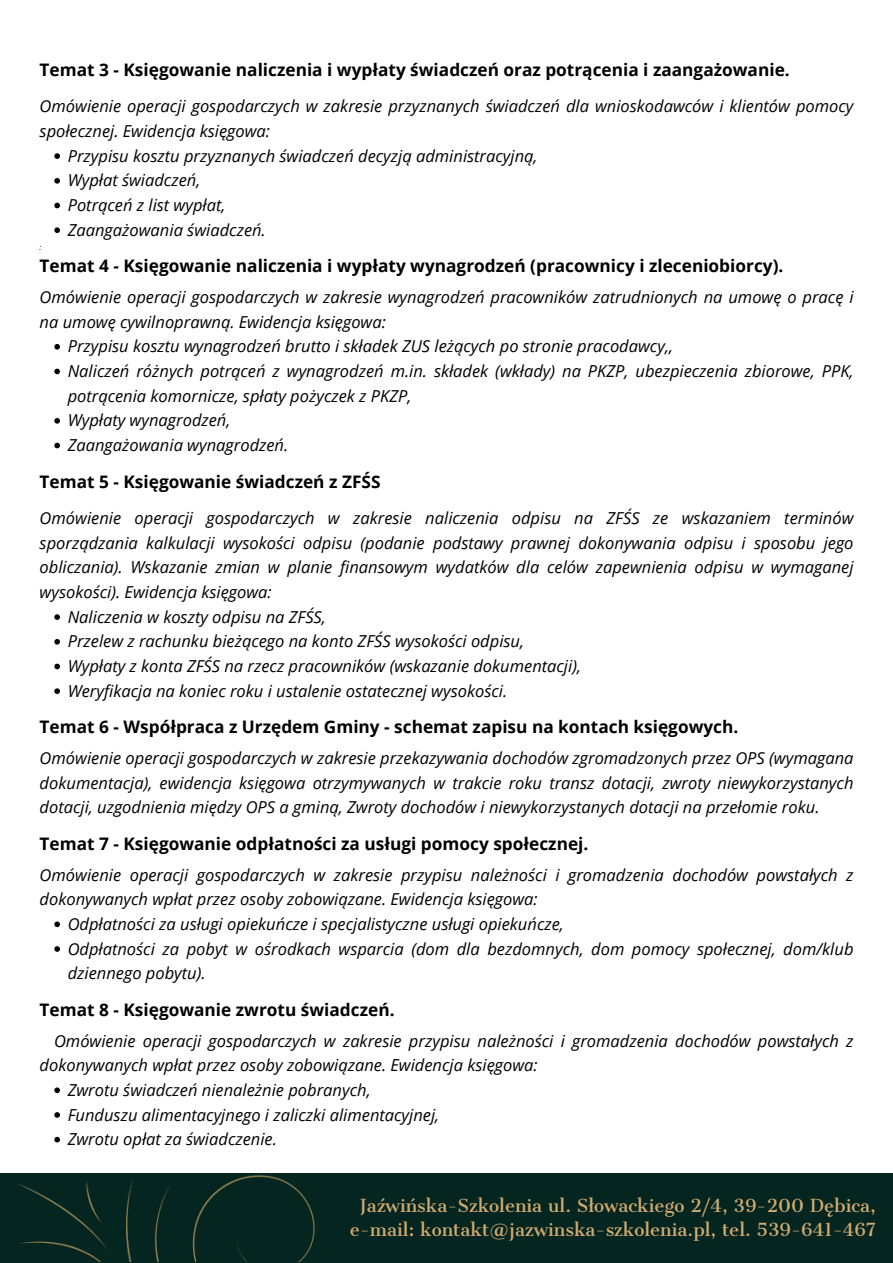
<style>
.page{position:relative;width:893px;height:1263px;background:#fff}
.page>*{position:absolute;margin:0;border:0;box-sizing:border-box;transform-origin:0 0}
.t1{font:700 17.25px "Open Sans";color:#000}
.t2{font:17.25px "Cantata One";color:#d1ab70}
.t3{font:italic 16.5px/24.7px "Open Sans";color:#000}
.t4{font:italic 7.5px "Open Sans";color:#000}
.s1{font-style:italic}
</style>
<div class="page">
<div style="left:0;top:1174px;width:893px;height:89px;background:#052520"></div>
<svg style="left:54px;top:153px;width:6px;height:6px"></svg>
<svg style="left:54px;top:178px;width:6px;height:6px"></svg>
<svg style="left:54px;top:203px;width:6px;height:5px"></svg>
<svg style="left:54px;top:227px;width:6px;height:6px"></svg>
<svg style="left:54px;top:344px;width:6px;height:6px"></svg>
<svg style="left:54px;top:369px;width:6px;height:5px"></svg>
<svg style="left:54px;top:418px;width:6px;height:6px"></svg>
<svg style="left:54px;top:443px;width:6px;height:5px"></svg>
<svg style="left:54px;top:614px;width:6px;height:6px"></svg>
<svg style="left:54px;top:639px;width:6px;height:6px"></svg>
<svg style="left:54px;top:664px;width:6px;height:5px"></svg>
<svg style="left:54px;top:688px;width:6px;height:6px"></svg>
<svg style="left:54px;top:921px;width:6px;height:6px"></svg>
<svg style="left:54px;top:946px;width:6px;height:6px"></svg>
<svg style="left:54px;top:1087px;width:6px;height:6px"></svg>
<svg style="left:54px;top:1112px;width:6px;height:6px"></svg>
<svg style="left:54px;top:1137px;width:6px;height:5px"></svg>
<img style="left:17px;top:1176px;width:298px;height:85px">
<p class="t1" style="left:40px;top:58px;width:751px">Temat 3 - Księgowanie naliczenia i wypłaty świadczeń oraz potrącenia i zaangażowanie.</p>
<p class="t3" style="left:40px;top:94px;width:815px">Omówienie operacji gospodarczych w zakresie przyznanych świadczeń dla wnioskodawców i klientów pomocy społecznej. Ewidencja księgowa:</p>
<p class="t3" style="left:68px;top:143px;width:471px">Przypisu kosztu przyznanych świadczeń decyzją administracyjną,</p>
<p class="t3" style="left:68px;top:168px;width:134px">Wypłat świadczeń,</p>
<p class="t3" style="left:68px;top:192px;width:159px">Potrąceń z list wypłat,</p>
<p class="t3" style="left:68px;top:217px;width:200px">Zaangażowania świadczeń.</p>
<p class="t4" style="left:40px;top:242px;width:3px">:</p>
<p class="t1" style="left:40px;top:254px;width:745px">Temat 4 <span class="s1">-</span> Księgowanie naliczenia i wypłaty wynagrodzeń (pracownicy i zleceniobiorcy).</p>
<p class="t3" style="left:40px;top:284px;width:815px">Omówienie operacji gospodarczych w zakresie wynagrodzeń pracowników zatrudnionych na umowę o pracę i na umowę cywilnoprawną. Ewidencja księgowa:</p>
<p class="t3" style="left:68px;top:334px;width:607px">Przypisu kosztu wynagrodzeń brutto i składek ZUS leżących po stronie pracodawcy,,</p>
<p class="t3" style="left:68px;top:358px;width:787px">Naliczeń różnych potrąceń z wynagrodzeń m.in. składek (wkłady) na PKZP, ubezpieczenia zbiorowe, PPK, potrącenia komornicze, spłaty pożyczek z PKZP,</p>
<p class="t3" style="left:68px;top:408px;width:164px">Wypłaty wynagrodzeń,</p>
<p class="t3" style="left:68px;top:432px;width:222px">Zaangażowania wynagrodzeń.</p>
<p class="t1" style="left:40px;top:469px;width:342px">Temat 5 - Księgowanie świadczeń z ZFŚS</p>
<p class="t3" style="left:40px;top:505px;width:815px;text-align:justify">Omówienie operacji gospodarczych w zakresie naliczenia odpisu na ZFŚS ze wskazaniem terminów sporządzania kalkulacji wysokości odpisu (podanie podstawy prawnej dokonywania odpisu i sposobu jego obliczania). Wskazanie zmian w planie finansowym wydatków dla celów zapewnienia odpisu w wymaganej wysokości). Ewidencja księgowa:</p>
<p class="t3" style="left:68px;top:604px;width:260px">Naliczenia w koszty odpisu na ZFŚS,</p>
<p class="t3" style="left:68px;top:629px;width:458px">Przelew z rachunku bieżącego na konto ZFŚS wysokości odpisu,</p>
<p class="t3" style="left:68px;top:653px;width:515px">Wypłaty z konta ZFŚS na rzecz pracowników (wskazanie dokumentacji),</p>
<p class="t3" style="left:68px;top:678px;width:441px">Weryfikacja na koniec roku i ustalenie ostatecznej wysokości.</p>
<p class="t1" style="left:40px;top:715px;width:700px">Temat 6 - Współpraca z Urzędem Gminy - schemat zapisu na kontach księgowych.</p>
<p class="t3" style="left:40px;top:745px;width:815px;text-align:justify">Omówienie operacji gospodarczych w zakresie przekazywania dochodów zgromadzonych przez OPS (wymagana dokumentacja), ewidencja księgowa otrzymywanych w trakcie roku transz dotacji, zwroty niewykorzystanych dotacji, uzgodnienia między OPS a gminą, Zwroty dochodów i niewykorzystanych dotacji na przełomie roku.</p>
<p class="t1" style="left:40px;top:831px;width:550px">Temat 7 - Księgowanie odpłatności za usługi pomocy społecznej.</p>
<p class="t3" style="left:40px;top:862px;width:815px">Omówienie operacji gospodarczych w zakresie przypisu należności i gromadzenia dochodów powstałych z dokonywanych wpłat przez osoby zobowiązane. Ewidencja księgowa:</p>
<p class="t3" style="left:68px;top:911px;width:497px">Odpłatności za usługi opiekuńcze i specjalistyczne usługi opiekuńcze,</p>
<p class="t3" style="left:68px;top:936px;width:787px">Odpłatności za pobyt w ośrodkach wsparcia (dom dla bezdomnych, dom pomocy społecznej, dom/klub dziennego pobytu).</p>
<p class="t1" style="left:40px;top:997px;width:356px">Temat 8 - Księgowanie zwrotu świadczeń.</p>
<p class="t3" style="left:40px;top:1028px;width:815px;text-indent:14px">Omówienie operacji gospodarczych w zakresie przypisu należności i gromadzenia dochodów powstałych z dokonywanych wpłat przez osoby zobowiązane. Ewidencja księgowa:</p>
<p class="t3" style="left:68px;top:1077px;width:304px">Zwrotu świadczeń nienależnie pobranych,</p>
<p class="t3" style="left:68px;top:1102px;width:373px">Funduszu alimentacyjnego i zaliczki alimentacyjnej,</p>
<p class="t3" style="left:68px;top:1126px;width:211px">Zwrotu opłat za świadczenie.</p>
<p class="t2" style="left:360px;top:1195px;width:518px">Jaźwińska-Szkolenia ul. Słowackiego 2/4, 39-200 Dębica,</p>
<p class="t2" style="left:350px;top:1218px;width:528px">e-mail: kontakt@jazwinska-szkolenia.pl, tel. 539-641-467</p>
</div>
